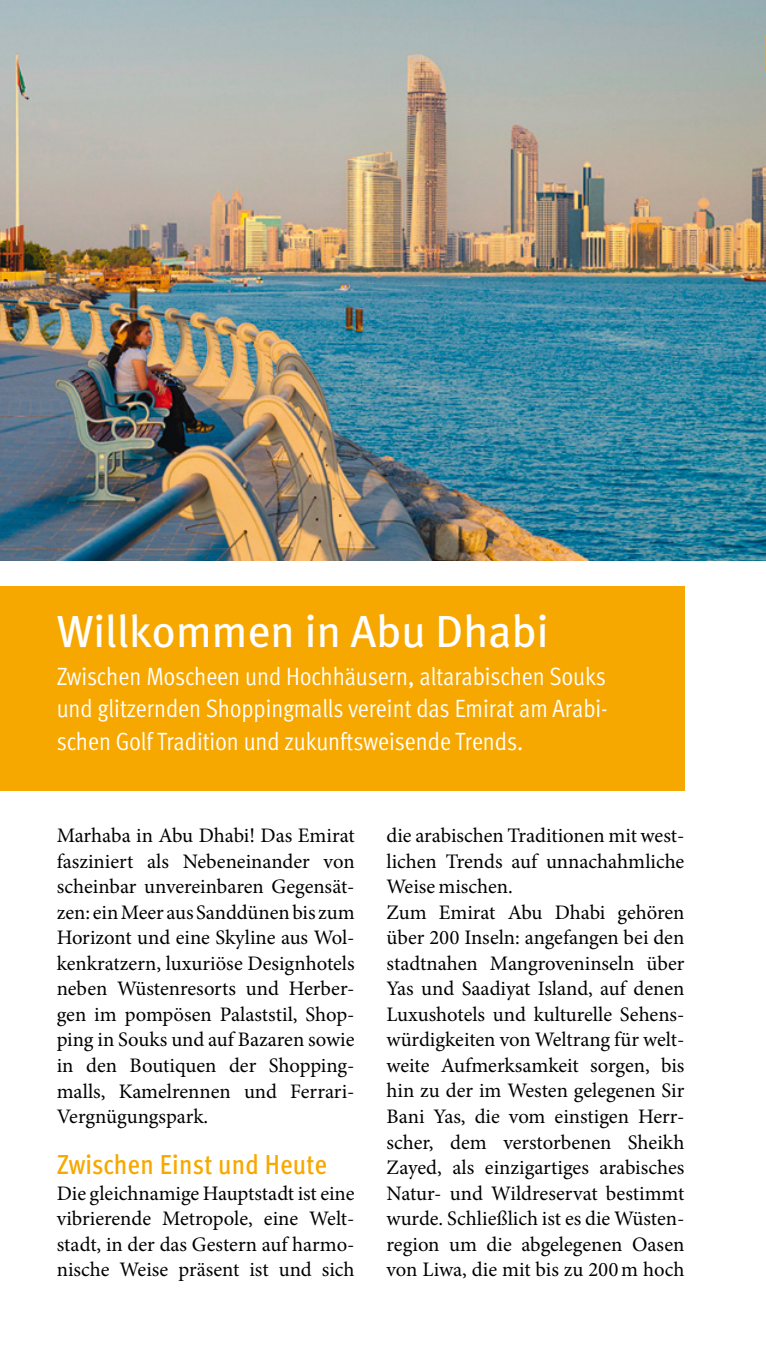
<style>
.page{position:relative;width:766px;height:1347px;background:#fff}
.page>*{position:absolute;margin:0;border:0;box-sizing:border-box;transform-origin:0 0}
.t1{font:45px "Meta Pro";letter-spacing:-.01em;color:#fff}
.t2{font:500 27.5px "Meta Cond Pro";letter-spacing:.01em;color:#f7a800}
.t3{font:25px/32.5px "Meta Pro Cond Norm";letter-spacing:-.005em;color:#fff;text-align:justify}
.t4{font:20.5px/25.5px "Minion Pro";color:#000;text-align:justify}
</style>
<div class="page">
<img style="left:0;top:0;width:765px;height:561px">
<div style="left:0;top:586px;width:684px;height:204px;background:#f7a800"></div>
<h1 class="t1" style="left:57px;top:597px;width:493px">Willkommen in Abu Dhabi</h1>
<p class="t3" style="left:57px;top:658px;width:552px">Zwischen Moscheen und Hochhäusern, altarabischen Souks und glitzernden Shoppingmalls vereint das Emirat am Arabi&shy;schen Golf Tradition und zukunftsweisende Trends.</p>
<p class="t4" style="left:57px;top:823px;width:299px">Marhaba in Abu Dhabi! Das Emirat fasziniert als Nebeneinander von scheinbar unvereinbaren Gegensät&shy;zen: ein Meer aus Sanddünen bis zum Horizont und eine Skyline aus Wol&shy;kenkratzern, luxuriöse Designhotels neben Wüstenresorts und Herber&shy;gen im pompösen Palaststil, Shop&shy;ping in Souks und auf Bazaren sowie in den Boutiquen der Shopping&shy;malls, Kamelrennen und Ferrari-Vergnügungspark.</p>
<h2 class="t2" style="left:57px;top:1147px;width:272px">Zwischen Einst und Heute</h2>
<p class="t4" style="left:57px;top:1180px;width:299px">Die gleichnamige Hauptstadt ist eine vibrierende Metropole, eine Welt&shy;stadt, in der das Gestern auf harmo&shy;nische Weise präsent ist und sich</p>
<p class="t4" style="left:386px;top:823px;width:299px;text-align:left">die arabischen Traditionen mit west&shy;lichen Trends auf unnachahmliche Weise mischen.<br>Zum Emirat Abu Dhabi gehören über 200 Inseln: angefangen bei den stadtnahen Mangroveninseln über Yas und Saadiyat Island, auf denen Luxushotels und kulturelle Sehens&shy;würdigkeiten von Weltrang für welt&shy;weite Aufmerksamkeit sorgen, bis hin zu der im Westen gelegenen Sir Bani Yas, die vom einstigen Herr&shy;scher, dem verstorbenen Sheikh Zayed, als einzigartiges arabisches Natur- und Wildreservat bestimmt wurde. Schließlich ist es die Wüsten&shy;region um die abgelegenen Oasen von Liwa, die mit bis zu 200m hoch</p>
</div>
